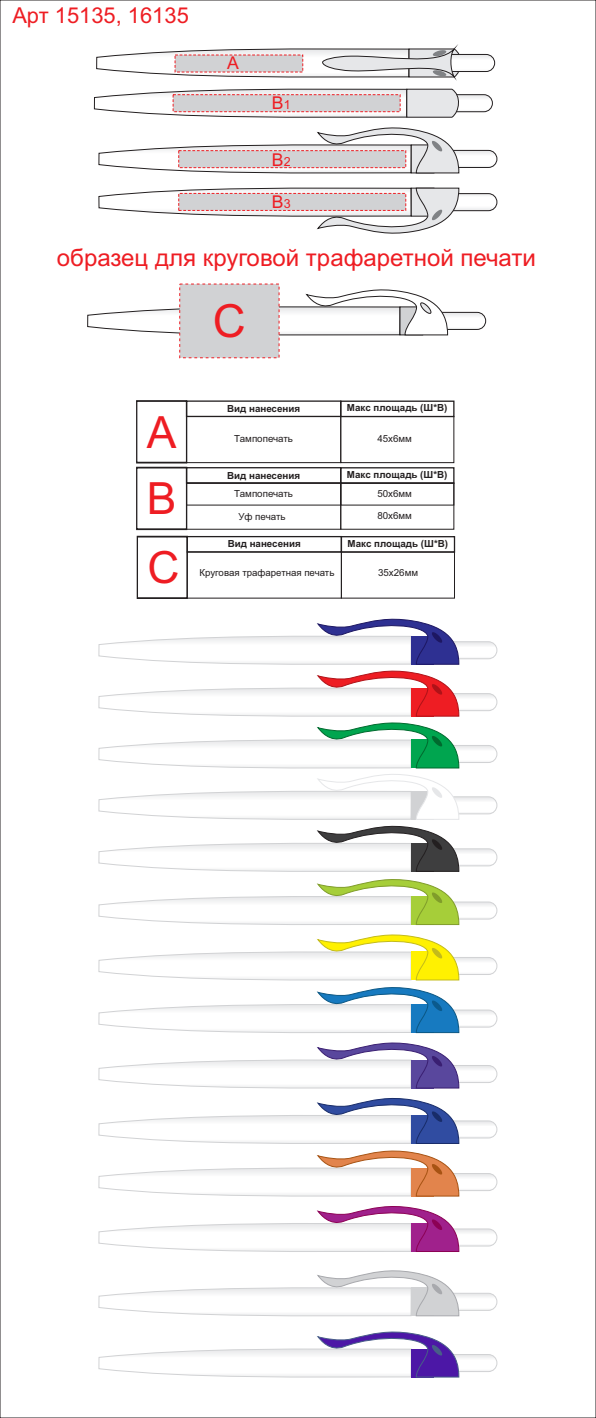
<style>
.page{position:relative;width:596px;height:1418px;background:#fff}
.page>*{position:absolute;margin:0;border:0;box-sizing:border-box;transform-origin:0 0}
.t1{font:45.6px "Arial";color:#ee1d23}
.t2{font:44.4px/66.6px "Arial";color:#ee1d23}
.t3{font:24px "Arial";color:#ee1d23}
.t4{font:21.9px "Arial";color:#ee1d23}
.t5{font:17.6px "Arial";color:#ee1d23}
.t6{font:700 9.8px "Arial";color:#231f20}
.t7{font:9.8px "Arial";color:#231f20}
.t8{font:9.7px "Arial";color:#231f20}
.s1{font-size:12.5px}
.s2{font-size:9.8px}
</style>
<div class="page">
<svg style="left:439px;top:95px;width:53px;height:17px"></svg>
<div style="left:439px;top:94px;width:53px;height:18px;border:1px solid #231f20;border-radius:9px"></div>
<svg style="left:441px;top:54px;width:53px;height:17px"></svg>
<div style="left:441px;top:54px;width:53px;height:18px;border:1px solid #231f20;border-radius:9px"></div>
<svg style="left:96px;top:47px;width:367px;height:33px"></svg>
<svg style="left:443px;top:150px;width:53px;height:17px"></svg>
<div style="left:443px;top:150px;width:54px;height:18px;border:1px solid #231f20;border-radius:9px"></div>
<svg style="left:443px;top:194px;width:53px;height:17px"></svg>
<div style="left:443px;top:193px;width:54px;height:18px;border:1px solid #231f20;border-radius:9px"></div>
<svg style="left:443px;top:641px;width:53px;height:17px"></svg>
<div style="left:443px;top:641px;width:54px;height:18px;border:1px solid #d1d2d4;border-radius:9px"></div>
<svg style="left:98px;top:127px;width:361px;height:47px"></svg>
<svg style="left:98px;top:187px;width:361px;height:47px"></svg>
<svg style="left:94px;top:88px;width:367px;height:30px"></svg>
<svg style="left:432px;top:312px;width:53px;height:17px"></svg>
<div style="left:432px;top:312px;width:53px;height:18px;border:1px solid #231f20;border-radius:9px"></div>
<svg style="left:87px;top:283px;width:361px;height:75px"></svg>
<svg style="left:443px;top:693px;width:53px;height:17px"></svg>
<div style="left:443px;top:693px;width:54px;height:18px;border:1px solid #d1d2d4;border-radius:9px"></div>
<svg style="left:443px;top:745px;width:53px;height:17px"></svg>
<div style="left:443px;top:745px;width:54px;height:17px;border:1px solid #d1d2d4;border-radius:9px"></div>
<svg style="left:443px;top:796px;width:53px;height:17px"></svg>
<div style="left:443px;top:796px;width:54px;height:18px;border:1px solid #d1d2d4;border-radius:9px"></div>
<svg style="left:443px;top:848px;width:53px;height:17px"></svg>
<div style="left:443px;top:848px;width:54px;height:18px;border:1px solid #d1d2d4;border-radius:9px"></div>
<svg style="left:443px;top:902px;width:53px;height:17px"></svg>
<div style="left:443px;top:901px;width:54px;height:18px;border:1px solid #d1d2d4;border-radius:9px"></div>
<svg style="left:98px;top:618px;width:361px;height:308px"></svg>
<svg style="left:443px;top:957px;width:53px;height:17px"></svg>
<div style="left:443px;top:957px;width:54px;height:17px;border:1px solid #d1d2d4;border-radius:9px"></div>
<svg style="left:443px;top:1010px;width:53px;height:17px"></svg>
<div style="left:443px;top:1009px;width:54px;height:18px;border:1px solid #d1d2d4;border-radius:9px"></div>
<svg style="left:98px;top:934px;width:361px;height:100px"></svg>
<svg style="left:443px;top:1065px;width:53px;height:17px"></svg>
<div style="left:443px;top:1065px;width:54px;height:17px;border:1px solid #d1d2d4;border-radius:9px"></div>
<svg style="left:98px;top:1042px;width:361px;height:47px"></svg>
<svg style="left:443px;top:1120px;width:53px;height:17px"></svg>
<div style="left:443px;top:1120px;width:54px;height:18px;border:1px solid #d1d2d4;border-radius:9px"></div>
<svg style="left:443px;top:1173px;width:53px;height:17px"></svg>
<div style="left:443px;top:1173px;width:54px;height:17px;border:1px solid #d1d2d4;border-radius:9px"></div>
<svg style="left:98px;top:1098px;width:361px;height:99px"></svg>
<svg style="left:443px;top:1228px;width:53px;height:17px"></svg>
<div style="left:443px;top:1228px;width:54px;height:18px;border:1px solid #d1d2d4;border-radius:9px"></div>
<svg style="left:98px;top:1206px;width:361px;height:46px"></svg>
<svg style="left:443px;top:1293px;width:53px;height:17px"></svg>
<div style="left:443px;top:1292px;width:54px;height:18px;border:1px solid #d1d2d4;border-radius:9px"></div>
<svg style="left:98px;top:1270px;width:361px;height:47px"></svg>
<svg style="left:443px;top:1354px;width:53px;height:17px"></svg>
<div style="left:443px;top:1354px;width:54px;height:17px;border:1px solid #d1d2d4;border-radius:9px"></div>
<svg style="left:98px;top:1331px;width:361px;height:47px"></svg>
<div style="left:186px;top:400px;width:155px;height:17px;border:1px solid #231f20"></div>
<div style="left:186px;top:467px;width:155px;height:17px;border:1px solid #231f20"></div>
<div style="left:186px;top:416px;width:155px;height:47px;border:1px solid #231f20"></div>
<div style="left:186px;top:482px;width:155px;height:23px;border:1px solid #231f20"></div>
<div style="left:340px;top:416px;width:114px;height:47px;border:1px solid #231f20"></div>
<div style="left:340px;top:400px;width:114px;height:17px;border:1px solid #231f20"></div>
<div style="left:340px;top:467px;width:114px;height:17px;border:1px solid #231f20"></div>
<div style="left:136px;top:400px;width:51px;height:63px;border:2px solid #231f20"></div>
<div style="left:136px;top:467px;width:51px;height:63px;border:2px solid #231f20"></div>
<div style="left:186px;top:536px;width:156px;height:16px;border:1px solid #231f20"></div>
<div style="left:186px;top:551px;width:155px;height:47px;border:1px solid #231f20"></div>
<div style="left:340px;top:551px;width:114px;height:47px;border:1px solid #231f20"></div>
<div style="left:340px;top:536px;width:115px;height:16px;border:1px solid #231f20"></div>
<div style="left:136px;top:536px;width:52px;height:63px;border:2px solid #231f20"></div>
<h3 class="t4" style="left:12px;top:7px;width:178px">Арт 15135, 16135</h3>
<h3 class="t5" style="left:227px;top:56px;width:13px">А</h3>
<h3 class="t5" style="left:272px;top:97px;width:20px">В<span class="s1">1</span></h3>
<h3 class="t5" style="left:272px;top:153px;width:20px">В<span class="s1">2</span></h3>
<h3 class="t5" style="left:272px;top:195px;width:20px">В<span class="s1">3</span></h3>
<h3 class="t3" style="left:57px;top:248px;width:480px">образец для круговой трафаретной печати</h3>
<h1 class="t1" style="left:212px;top:304px;width:34px">С</h1>
<h2 class="t2" style="left:147px;top:403px;width:31px">А<br>В</h2>
<h2 class="t2" style="left:147px;top:538px;width:34px">С</h2>
<p class="t6" style="left:227px;top:405px;width:74px">Вид нанесения</p>
<p class="t6" style="left:347px;top:404px;width:102px">Макс площадь (Ш*В)</p>
<p class="t7" style="left:234px;top:435px;width:60px">Тампопечать</p>
<p class="t7" style="left:377px;top:435px;width:36px">45х6мм</p>
<p class="t6" style="left:227px;top:471px;width:74px">Вид нанесения</p>
<p class="t6" style="left:347px;top:471px;width:102px">Макс площадь (Ш*В)</p>
<p class="t7" style="left:234px;top:490px;width:60px">Тампопечать</p>
<p class="t7" style="left:238px;top:513px;width:49px">Уф печать</p>
<p class="t7" style="left:377px;top:490px;width:36px">50x6мм</p>
<p class="t7" style="left:377px;top:512px;width:36px">80х6мм</p>
<p class="t6" style="left:227px;top:540px;width:74px">Вид нанесения</p>
<p class="t6" style="left:347px;top:540px;width:102px">Макс площадь (Ш*В)</p>
<p class="t8" style="left:199px;top:569px;width:136px">Круговая трафаретная печат<span class="s2">ь</span></p>
<p class="t7" style="left:378px;top:569px;width:42px">35х26мм</p>
</div>
